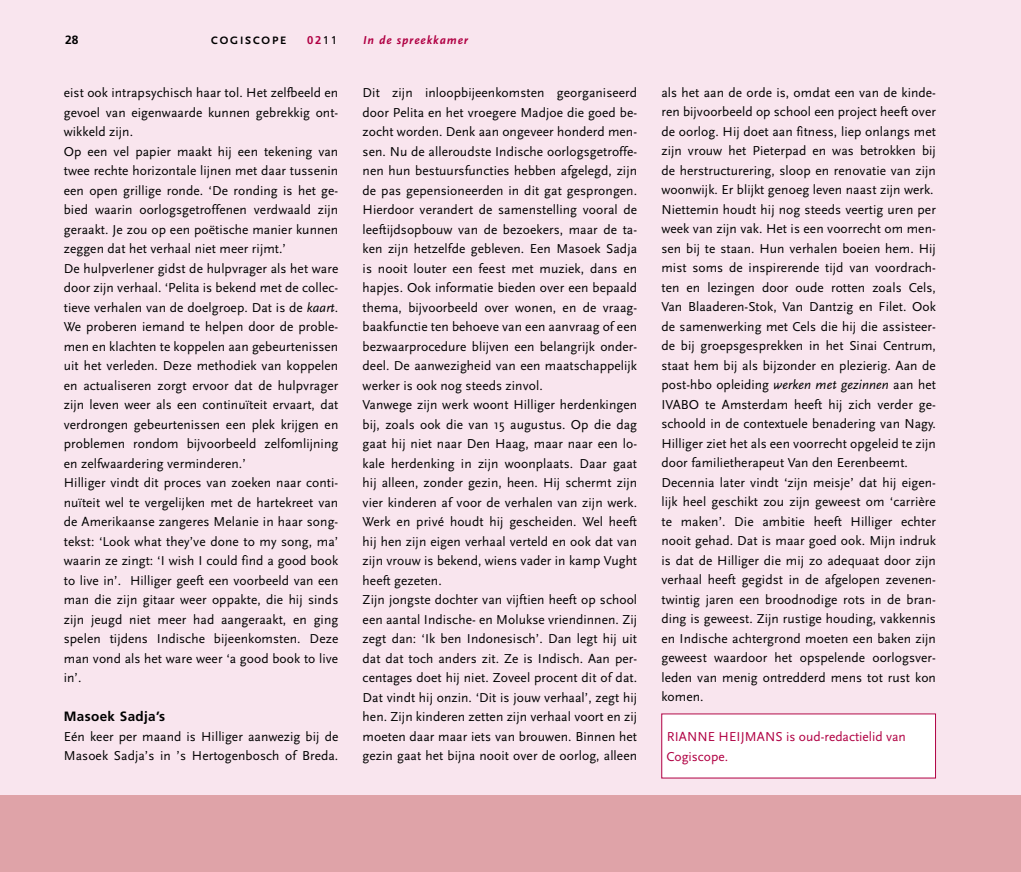
<style>
.page{position:relative;width:1021px;height:872px;background:#fff}
.page>*{position:absolute;margin:0;border:0;box-sizing:border-box;transform-origin:0 0}
.t1{font:13.5px/19.5px "Scala Sans Pro";letter-spacing:.005em;color:#000}
.t2{font:13.5px/19.5px "Scala Sans Pro";letter-spacing:.01em;color:#b00043}
.t3{font:700 13.5px "Frutiger LT Std";letter-spacing:.025em;color:#000}
.t4{font:italic 700 12px "Scala Sans Pro";letter-spacing:.075em;color:#b00043}
.t5{font:700 12px "Frutiger LT Std";color:#000}
.t6{font:700 11.25px "Scala Sans Pro";color:#000}
.t7{font:700 11.25px "Frutiger LT Std";color:#b00043}
.s1{font-weight:400;color:#000}
.s2{font-style:italic}
</style>
<div class="page">
<div style="left:0;top:0;width:1020px;height:872px;background:#f9e5ee"></div>
<div style="left:661px;top:714px;width:274px;height:64px;background:#fff"></div>
<div style="left:0;top:795px;width:1020px;height:77px;background:#dfa3a8"></div>
<p class="t5" style="left:65px;top:32px;width:15px">28</p>
<p class="t6" style="left:211px;top:33px;width:76px">COGISCOPE</p>
<p class="t7" style="left:307px;top:33px;width:32px">02<span class="s1">11</span></p>
<p class="t4" style="left:363px;top:32px;width:106px">In de spreekkamer</p>
<p class="t1" style="left:64px;top:83px;width:276px">eist ook intrapsychisch haar tol. H et zelfbeeld en gevoel van eigenwaarde kunnen gebrekkig ont&shy;wikkeld zijn.<br>Op een vel papier maakt hij een tekening van twee rechte horizontale lijnen met daar tussenin een open grillige ronde. ‘De ronding is het ge&shy;bied waarin oorlogsgetroffenen verdwaald zijn geraakt. Je zou op een poëtische manier kunnen zeggen dat het verhaal niet meer rijmt.’<br>De hulpverlener gidst de hulpvrager als het ware door zijn verhaal. ‘Pelita is bekend met de collec&shy;tieve verhalen van de doelgroep. Dat is de <span class="s2">kaart</span>.<br>We proberen iemand te helpen door de proble&shy;men en klachten te koppelen aan gebeurtenissen uit het verleden. Deze methodiek van koppelen en actualiseren zorgt ervoor dat de hulpvrager zijn leven weer als een continuïteit ervaart, dat verdrongen gebeurtenissen een plek krijgen en problemen rondom bijvoorbeeld zelfomlijning en zelfwaardering verminderen.’<br>H illiger vindt dit proces van zoeken naar conti&shy;nuïteit wel te vergelijken met de hartekreet van de Amerikaanse zangeres Melanie in haar song&shy;tekst: ‘Look what they’ve done to my song, ma’ waarin ze zingt: ‘I wish I could find a good book to live in’. H illiger geeft een voorbeeld van een man die zijn gitaar weer oppakte, die hij sinds zijn jeugd niet meer had aangeraakt, en ging spelen tijdens I ndische bijeenkomsten. Deze man vond als het ware weer ‘a good book to live in’.</p>
<p class="t3" style="left:64px;top:708px;width:103px">Masoek Sadja’s</p>
<p class="t1" style="left:64px;top:726px;width:276px">Eén keer per maand is H illiger aanwezig bij de<br>Masoek Sadja’s in ’s H ertogenbosch of B reda.</p>
<p class="t1" style="left:362px;top:83px;width:276px">Dit zijn inloopbijeenkomsten georganiseerd door Pelita en het vroegere Madjoe die goed be&shy;zocht worden. Denk aan ongeveer honderd men&shy;sen. N u de alleroudste I ndische oorlogsgetroffe&shy;nen hun bestuursfuncties hebben afgelegd, zijn de pas gepensioneerden in dit gat gesprongen.<br>H ierdoor verandert de samenstelling vooral de leeftijdsopbouw van de bezoekers, maar de ta&shy;ken zijn hetzelfde gebleven. Een Masoek Sadja is nooit louter een feest met muziek, dans en hapjes. Ook informatie bieden over een bepaald thema, bijvoorbeeld over wonen, en de vraag&shy;baakfunctie ten behoeve van een aanvraag of een bezwaarprocedure blijven een belangrijk onder&shy;deel. De aanwezigheid van een maatschappelijk werker is ook nog steeds zinvol.<br>Vanwege zijn werk woont H illiger herdenkingen bij, zoals ook die van 15 augustus. Op die dag gaat hij niet naar Den H aag, maar naar een lo&shy;kale herdenking in zijn woonplaats. Daar gaat hij alleen, zonder gezin, heen. H ij schermt zijn vier kinderen af voor de verhalen van zijn werk.<br>Werk en privé houdt hij gescheiden. Wel heeft hij hen zijn eigen verhaal verteld en ook dat van zijn vrouw is bekend, wiens vader in kamp Vught heeft gezeten.<br>Zijn jongste dochter van vijftien heeft op school een aantal I ndische- en Molukse vriendinnen. Zij zegt dan: ‘I k ben I ndonesisch’. Dan legt hij uit dat dat toch anders zit. Ze is I ndisch. Aan per&shy;centages doet hij niet. Zoveel procent dit of dat.<br>Dat vindt hij onzin. ‘Dit is jouw verhaal’, zegt hij hen. Zijn kinderen zetten zijn verhaal voort en zij moeten daar maar iets van brouwen. Binnen het gezin gaat het bijna nooit over de oorlog, alleen</p>
<p class="t1" style="left:661px;top:83px;width:276px">als het aan de orde is, omdat een van de kinde&shy;ren bijvoorbeeld op school een project heeft over de oorlog. H ij doet aan fitness, liep onlangs met zijn vrouw het Pieterpad en was betrokken bij de herstructurering, sloop en renovatie van zijn woonwijk. Er blijkt genoeg leven naast zijn werk.<br>N iettemin houdt hij nog steeds veertig uren per week van zijn vak. H et is een voorrecht om men&shy;sen bij te staan. H un verhalen boeien hem. H ij mist soms de inspirerende tijd van voordrach&shy;ten en lezingen door oude rotten zoals Cels, Van Blaaderen-Stok, Van Dantzig en Filet. Ook de samenwerking met Cels die hij die assisteer&shy;de bij groepsgesprekken in het Sinai Centrum, staat hem bij als bijzonder en plezierig. Aan de post-hbo opleiding <span class="s2">werken met gezinnen</span> aan het IVABO</p>
<p class="t1" style="left:661px;top:395px;width:276px;text-indent:44px">te Amsterdam heeft hij zich verder ge&shy;schoold in de contextuele benadering van N agy.<br>H illiger ziet het als een voorrecht opgeleid te zijn door familietherapeut Van den Eerenbeemt.<br>Decennia later vindt ‘zijn meisje’ dat hij eigen&shy;lijk heel geschikt zou zijn geweest om ‘carrière te maken’. Die ambitie heeft H illiger echter nooit gehad. Dat is maar goed ook. Mijn indruk is dat de H illiger die mij zo adequaat door zijn verhaal heeft gegidst in de afgelopen zevenen&shy;twintig jaren een broodnodige rots in de bran&shy;ding is geweest. Zijn rustige houding, vakkennis en I ndische achtergrond moeten een baken zijn geweest waardoor het opspelende oorlogsver&shy;leden van menig ontredderd mens tot rust kon komen.</p>
<p class="t2" style="left:666px;top:727px;width:241px">Rianne He ijmans is oud-redactielid van<br>Cogiscope.</p>
</div>
